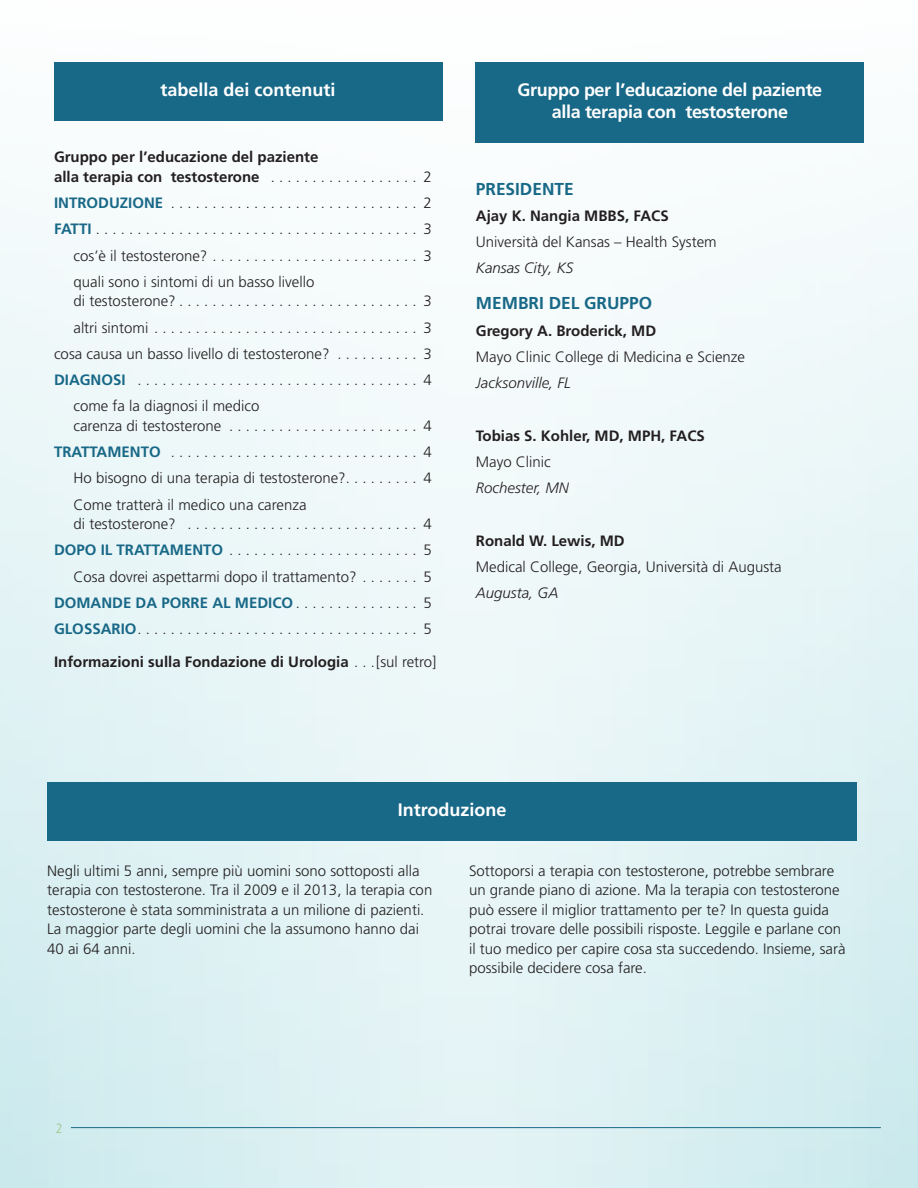
<style>
.page{position:relative;width:918px;height:1188px;background:#fff}
.page>*{position:absolute;margin:0;border:0;box-sizing:border-box;transform-origin:0 0}
.Header3_NEW{font:700 18px/22.5px "Frutiger LT Pro";letter-spacing:-.02em;color:#fff;text-align:center}
.Header3_NEW-2{font:700 18px "Frutiger LT Pro";color:#fff}
.Subhead1{font:700 17.25px "Frutiger LT Pro";color:#186887}
.TOC{font:300 15px/19.5px "Frutiger LT Pro";color:#231f20}
.Body1{font:300 15px/19.5px "Frutiger LT Pro";color:#231f20}
.TOC_Blue_Cap{font:300 15px "Frutiger LT Pro";color:#231f20}
.TOC-2{font:700 15px/19.5px "Frutiger LT Pro";color:#231f20}
.Body1-2{font:italic 300 15px "Frutiger LT Pro";color:#231f20}
.Bullet_List{font:700 15px "Frutiger LT Pro";color:#231f20}
.TOC_Blue_Cap-2{font:700 15px "Frutiger LT Pro";color:#186887}
.Body1-3{font:300 condensed 13.5px "Frutiger LT Pro";color:#9ec482}
.s1{font-weight:300}
.s2{font-weight:700;color:#186887}
.s3{font-weight:300;color:#231f20}
</style>
<div class="page">
<div style="left:0;top:0;width:918px;height:1188px;background:linear-gradient(to bottom,#fcfdfd,#d6eef1)"></div>
<hr style="left:71px;top:1127px;width:810px;height:1px;background:#186887">
<div style="left:54px;top:62px;width:388px;height:58px;background:#186887"></div>
<div style="left:476px;top:62px;width:388px;height:81px;background:#186887"></div>
<div style="left:47px;top:782px;width:810px;height:59px;background:#186887"></div>
<p class="Header3_NEW-2" style="left:161px;top:79px;width:177px">tabella dei contenuti</p>
<p class="TOC-2" style="left:54px;top:147px;width:379px">Gruppo per l’educazione del paziente<br>alla terapia con testosterone <span class="s1">. . . . . . . . . . . . . . . . . . 2</span></p>
<p class="TOC_Blue_Cap" style="left:54px;top:194px;width:379px"><span class="s2">INTRODUZIONE</span> . . . . . . . . . . . . . . . . . . . . . . . . . . . . . . 2</p>
<p class="TOC_Blue_Cap" style="left:54px;top:220px;width:379px"><span class="s2">FATTI</span> . . . . . . . . . . . . . . . . . . . . . . . . . . . . . . . . . . . . . . . 3</p>
<p class="TOC" style="left:74px;top:246px;width:360px">cos’è il testosterone? . . . . . . . . . . . . . . . . . . . . . . . . . 3</p>
<p class="TOC" style="left:74px;top:272px;width:360px">quali sono i sintomi di un basso livello<br>di testosterone? . . . . . . . . . . . . . . . . . . . . . . . . . . . . . 3</p>
<p class="TOC" style="left:74px;top:318px;width:360px">altri sintomi . . . . . . . . . . . . . . . . . . . . . . . . . . . . . . . . 3</p>
<p class="TOC" style="left:54px;top:344px;width:379px">cosa causa un basso livello di testosterone? . . . . . . . . . . 3</p>
<p class="TOC_Blue_Cap" style="left:54px;top:371px;width:379px"><span class="s2">DIAGNOSI</span> . . . . . . . . . . . . . . . . . . . . . . . . . . . . . . . . . . 4</p>
<p class="TOC" style="left:74px;top:397px;width:360px">come fa la diagnosi il medico<br>carenza di testosterone . . . . . . . . . . . . . . . . . . . . . . . 4</p>
<p class="TOC_Blue_Cap" style="left:54px;top:443px;width:379px"><span class="s2">TRATTAMENTO</span> . . . . . . . . . . . . . . . . . . . . . . . . . . . . . . 4</p>
<p class="TOC" style="left:74px;top:469px;width:360px">Ho bisogno di una terapia di testosterone? . . . . . . . . . 4</p>
<p class="TOC" style="left:74px;top:495px;width:360px">Come tratterà il medico una carenza<br>di testosterone? . . . . . . . . . . . . . . . . . . . . . . . . . . . . 4</p>
<p class="TOC_Blue_Cap" style="left:54px;top:541px;width:379px"><span class="s2">DOPO IL TRATTAMENTO</span> . . . . . . . . . . . . . . . . . . . . . . . 5</p>
<p class="TOC" style="left:74px;top:567px;width:360px">Cosa dovrei aspettarmi dopo il trattamento? . . . . . . . 5</p>
<p class="TOC_Blue_Cap-2" style="left:54px;top:594px;width:379px">DOMANDE DA PORRE AL MEDICO <span class="s3">. . . . . . . . . . . . . . . 5</span></p>
<p class="TOC_Blue_Cap" style="left:54px;top:620px;width:379px"><span class="s2">GLOSSARIO</span> . . . . . . . . . . . . . . . . . . . . . . . . . . . . . . . . . . 5</p>
<p class="Bullet_List" style="left:54px;top:653px;width:384px">Informazioni sulla Fondazione di Urologia <span class="s1">. . [sul retro]</span></p>
<p class="Header3_NEW" style="left:518px;top:78px;width:306px">Gruppo per l’educazione del paziente alla terapia con testosterone</p>
<p class="Subhead1" style="left:476px;top:178px;width:99px">PRESIDENTE</p>
<p class="TOC-2" style="left:476px;top:206px;width:194px">Ajay K. Nangia MBBS, FACS</p>
<p class="Body1" style="left:476px;top:232px;width:242px">Università del Kansas – Health System</p>
<p class="Body1-2" style="left:476px;top:259px;width:99px">Kansas City, KS</p>
<p class="Subhead1" style="left:476px;top:293px;width:178px">MEMBRI DEL GRUPPO</p>
<p class="TOC-2" style="left:476px;top:321px;width:182px">Gregory A. Broderick, MD</p>
<p class="TOC" style="left:476px;top:347px;width:271px">Mayo Clinic College di Medicina e Scienze</p>
<p class="Body1-2" style="left:476px;top:374px;width:96px">Jacksonville, FL</p>
<p class="TOC-2" style="left:476px;top:426px;width:231px">Tobias S. Kohler, MD, MPH, FACS</p>
<p class="TOC" style="left:476px;top:452px;width:76px">Mayo Clinic</p>
<p class="Body1-2" style="left:476px;top:479px;width:94px">Rochester, MN</p>
<p class="TOC-2" style="left:476px;top:531px;width:150px">Ronald W. Lewis, MD</p>
<p class="TOC" style="left:476px;top:557px;width:307px">Medical College, Georgia, Università di Augusta</p>
<p class="Body1-2" style="left:476px;top:584px;width:84px">Augusta, GA</p>
<p class="Header3_NEW-2" style="left:398px;top:799px;width:110px">Introduzione</p>
<p class="Body1" style="left:47px;top:861px;width:387px">Negli ultimi 5 anni, sempre più uomini sono sottoposti alla terapia con testosterone. Tra il 2009 e il 2013, la terapia con testosterone è stata somministrata a un milione di pazienti.<br>La maggior parte degli uomini che la assumono hanno dai 40 ai 64 anni.</p>
<p class="Body1" style="left:469px;top:861px;width:378px">Sottoporsi a terapia con testosterone, potrebbe sembrare un grande piano di azione. Ma la terapia con testosterone può essere il miglior trattamento per te? In questa guida potrai trovare delle possibili risposte. Leggile e parlane con il tuo medico per capire cosa sta succedendo. Insieme, sarà possibile decidere cosa fare.</p>
<p class="Body1-3" style="left:56px;top:1120px;width:8px">2</p>
</div>
